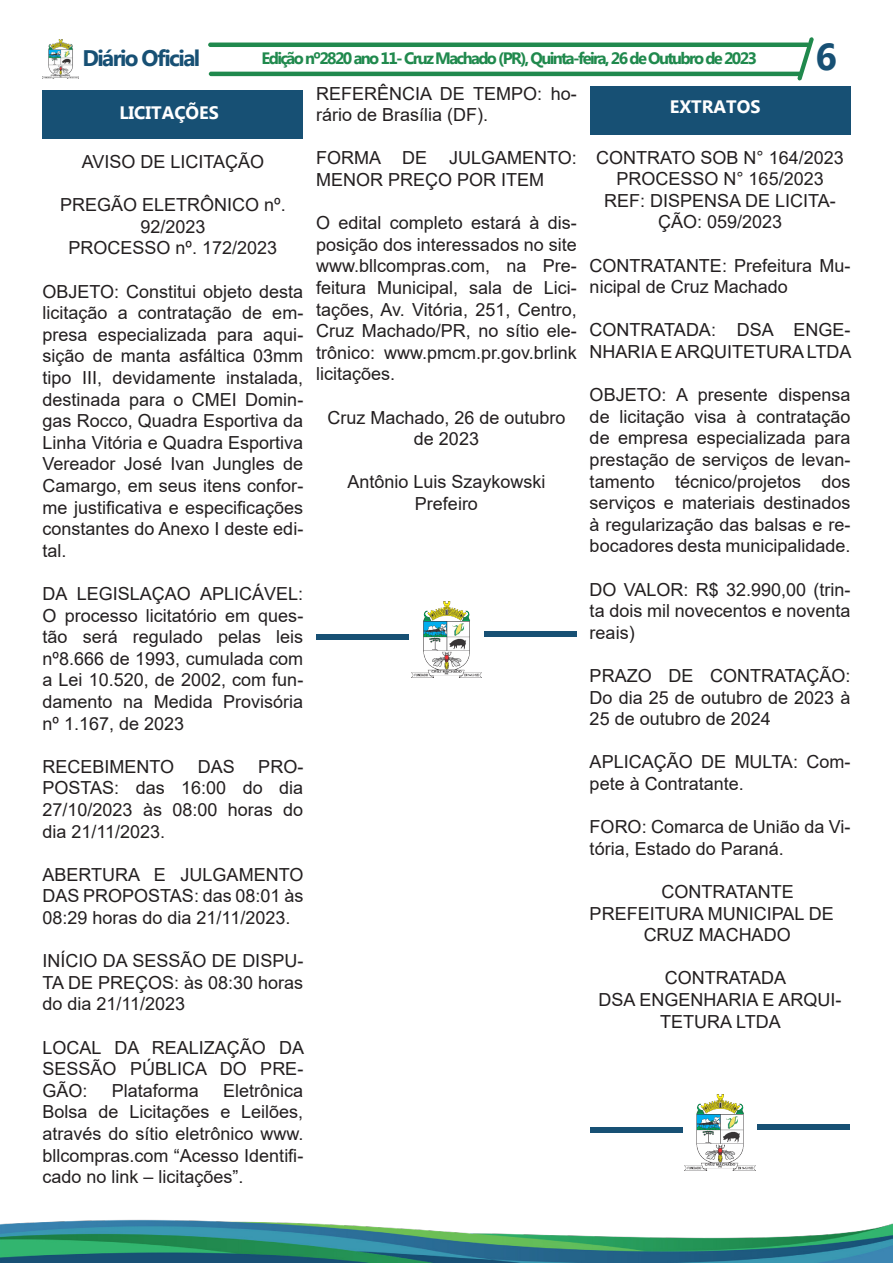
<style>
.page{position:relative;width:893px;height:1263px;background:#fff}
.page>*{position:absolute;margin:0;border:0;box-sizing:border-box;transform-origin:0 0}
.t1{font:700 37.5px "Myanmar Text";color:#175074}
.t2{font:700 22.5px "Myanmar Text";letter-spacing:-.07em;color:#175074}
.t3{font:18px/21.6px "Arial";color:#231f20;text-align:justify}
.t4{font:700 18px "Myanmar Text";color:#fff}
.t5{font:700 16.5px "Myanmar Text";letter-spacing:-.1em;color:#20894d}
</style>
<div class="page">
<img style="left:0;top:1219px;width:893px;height:44px">
<hr style="left:208px;top:43px;width:602px;height:4px;background:#20894d;border-radius:2px">
<hr style="left:209px;top:72px;width:593px;height:4px;background:#20894d;border-radius:2px">
<img style="left:43px;top:40px;width:36px;height:38px">
<div style="left:43px;top:90px;width:260px;height:49px;background:#175074"></div>
<svg style="left:316px;top:634px;width:93px;height:5px"></svg>
<img style="left:411px;top:602px;width:71px;height:75px">
<svg style="left:484px;top:631px;width:93px;height:6px"></svg>
<svg style="left:590px;top:37px;width:260px;height:98px"></svg>
<svg style="left:590px;top:1127px;width:93px;height:5px"></svg>
<img style="left:685px;top:1095px;width:70px;height:75px">
<svg style="left:757px;top:1124px;width:93px;height:6px"></svg>
<p class="t2" style="left:82px;top:45px;width:119px">Diário Oficial</p>
<p class="t5" style="left:262px;top:49px;width:497px">Edição nº2820 ano 11- Cruz Machado (PR), Quinta-feira, 26 de Outubro de 2023</p>
<p class="t1" style="left:815px;top:35px;width:23px">6</p>
<p class="t3" style="left:316px;top:82px;width:262px">REFERÊNCIA DE TEMPO: ho&shy;rário de Brasília (DF).</p>
<p class="t3" style="left:316px;top:147px;width:262px">FORMA DE JULGAMENTO:<br>MENOR PREÇO POR ITEM</p>
<p class="t3" style="left:316px;top:212px;width:262px">O edital completo estará à dis&shy;posição dos interessados no site www.bllcompras.com, na Pre&shy;feitura Municipal, sala de Lici&shy;tações, Av. Vitória, 251, Centro, Cruz Machado/PR, no sítio ele&shy;trônico: www.pmcm.pr.gov.brlink licitações.</p>
<p class="t3" style="left:327px;top:406px;width:240px;text-align:center">Cruz Machado, 26 de outubro de 2023</p>
<p class="t3" style="left:347px;top:471px;width:200px">Antônio Luis Szaykowski</p>
<p class="t3" style="left:415px;top:493px;width:65px">Prefeiro</p>
<p class="t4" style="left:119px;top:102px;width:101px">LICITAÇÕES</p>
<p class="t4" style="left:670px;top:96px;width:92px">EXTRATOS</p>
<p class="t3" style="left:596px;top:146px;width:249px">CONTRATO SOB N° 164/2023</p>
<p class="t3" style="left:616px;top:168px;width:209px">PROCESSO N° 165/2023</p>
<p class="t3" style="left:604px;top:190px;width:233px;text-align:center">REF: DISPENSA DE LICITA-<br>ÇÃO: 059/2023</p>
<p class="t3" style="left:590px;top:254px;width:262px">CONTRATANTE: Prefeitura Mu&shy;nicipal de Cruz Machado</p>
<p class="t3" style="left:590px;top:319px;width:263px">CONTRATADA: DSA ENGE-<br>NHARIA E ARQUITETURA LTDA</p>
<p class="t3" style="left:590px;top:384px;width:262px">OBJETO: A presente dispensa de licitação visa à contratação de empresa especializada para prestação de serviços de levan&shy;tamento técnico/projetos dos serviços e materiais destinados à regularização das balsas e re&shy;bocadores desta municipalidade.</p>
<p class="t3" style="left:590px;top:578px;width:262px">DO VALOR: R$ 32.990,00 (trin&shy;ta dois mil novecentos e noventa reais)</p>
<p class="t3" style="left:590px;top:665px;width:262px">PRAZO DE CONTRATAÇÃO:<br>Do dia 25 de outubro de 2023 à 25 de outubro de 2024</p>
<p class="t3" style="left:590px;top:751px;width:262px">APLICAÇÃO DE MULTA: Com&shy;pete à Contratante.</p>
<p class="t3" style="left:590px;top:816px;width:262px">FORO: Comarca de União da Vi&shy;tória, Estado do Paraná.</p>
<p class="t3" style="left:661px;top:881px;width:134px">CONTRATANTE</p>
<p class="t3" style="left:644px;top:902px;width:192px;text-indent:-54px">PREFEITURA MUNICIPAL DE<br>CRUZ MACHADO</p>
<p class="t3" style="left:665px;top:967px;width:123px">CONTRATADA</p>
<p class="t3" style="left:598px;top:989px;width:245px;text-align:center">DSA ENGENHARIA E ARQUI-<br>TETURA LTDA</p>
<p class="t3" style="left:82px;top:151px;width:184px">AVISO DE LICITAÇÃO</p>
<p class="t3" style="left:60px;top:194px;width:227px;text-align:center">PREGÃO ELETRÔNICO nº.<br>92/2023</p>
<p class="t3" style="left:69px;top:237px;width:210px">PROCESSO nº. 172/2023</p>
<p class="t3" style="left:43px;top:280px;width:262px">OBJETO: Constitui objeto desta licitação a contratação de em&shy;presa especializada para aqui&shy;sição de manta asfáltica 03mm tipo III, devidamente instalada, destinada para o CMEI Domin&shy;gas Rocco, Quadra Esportiva da Linha Vitória e Quadra Esportiva Vereador José Ivan Jungles de Camargo, em seus itens confor&shy;me justificativa e especificações constantes do Anexo I deste edi&shy;tal.</p>
<p class="t3" style="left:43px;top:583px;width:262px">DA LEGISLAÇAO APLICÁVEL:<br>O processo licitatório em ques&shy;tão será regulado pelas leis nº8.666 de 1993, cumulada com a Lei 10.520, de 2002, com fun&shy;damento na Medida Provisória nº 1.167, de 2023</p>
<p class="t3" style="left:43px;top:755px;width:133px">RECEBIMENTO</p>
<p class="t3" style="left:198px;top:755px;width:39px">DAS</p>
<p class="t3" style="left:43px;top:755px;width:262px;text-indent:216px">PRO-POSTAS: das 16:00 do dia 27/10/2023 às 08:00 horas do dia 21/11/2023.</p>
<p class="t3" style="left:43px;top:863px;width:262px">ABERTURA E JULGAMENTO DAS PROPOSTAS: das 08:01 às 08:29 horas do dia 21/11/2023.</p>
<p class="t3" style="left:43px;top:950px;width:262px">INÍCIO DA SESSÃO DE DISPU-TA DE PREÇOS: às 08:30 horas do dia 21/11/2023</p>
<p class="t3" style="left:43px;top:1036px;width:263px">LOCAL DA REALIZAÇÃO DA SESSÃO PÚBLICA DO PRE-GÃO:</p>
<p class="t3" style="left:112px;top:1079px;width:89px">Plataforma</p>
<p class="t3" style="left:43px;top:1079px;width:262px;text-indent:181px">Eletrônica Bolsa de Licitações e Leilões, através do sítio eletrônico www. bllcompras.com “Acesso Identifi&shy;cado no link – licitações”.</p>
</div>
